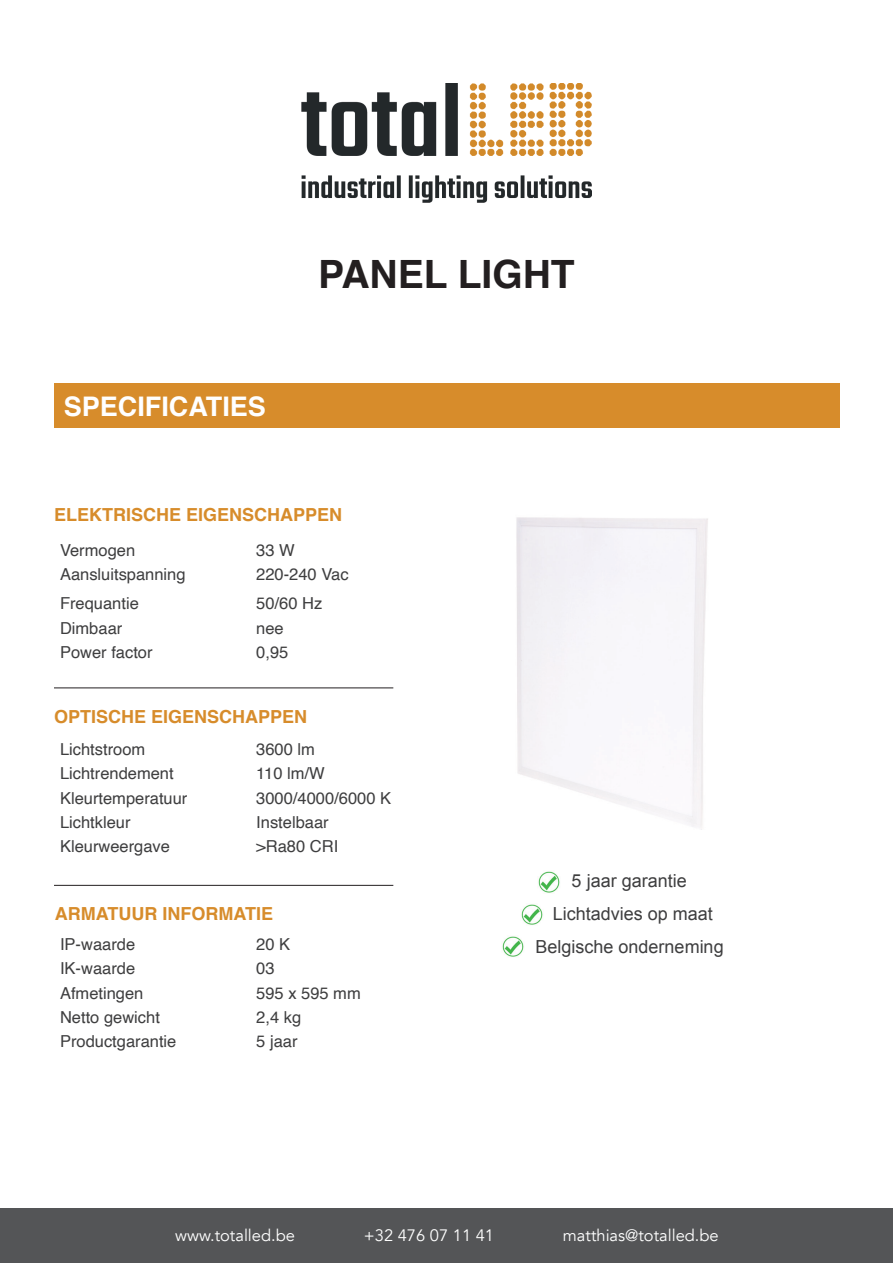
<style>
.page{position:relative;width:893px;height:1263px;background:#fff}
.page>*{position:absolute;margin:0;border:0;box-sizing:border-box;transform-origin:0 0}
.t1{font:700 39px "Helvetica";color:#231f20}
.t2{font:700 27px "Helvetica";color:#fff}
.t3{font:700 18px "Helvetica";color:#d78c2b}
.t4{font:18px "Arial";color:#3e3e3f}
.t5{font:16.5px "Helvetica";color:#3e3e3f}
.t6{font:16.5px "Avenir";color:#fff}
</style>
<div class="page">
<div style="left:0;top:1208px;width:893px;height:55px;background:#545557"></div>
<img style="left:302px;top:83px;width:289px;height:119px">
<div style="left:54px;top:383px;width:785px;height:44px;background:#d78c2b"></div>
<img style="left:538px;top:871px;width:22px;height:22px">
<img style="left:502px;top:936px;width:22px;height:21px">
<hr style="left:54px;top:688px;width:339px;height:1px;background:#231f20">
<hr style="left:54px;top:885px;width:339px;height:1px;background:#231f20">
<img style="left:521px;top:904px;width:22px;height:21px">
<img style="left:516px;top:517px;width:192px;height:313px">
<h2 class="t2" style="left:64px;top:384px;width:204px">SPECIFICATIES</h2>
<h1 class="t1" style="left:318px;top:243px;width:258px">PANEL LIGHT</h1>
<p class="t3" style="left:54px;top:500px;width:290px">ELEKTRISCHE EIGENSCHAPPEN</p>
<p class="t5" style="left:60px;top:537px;width:77px">Vermogen</p>
<p class="t5" style="left:256px;top:537px;width:40px">33 W</p>
<p class="t5" style="left:60px;top:561px;width:127px">Aansluitspanning</p>
<p class="t5" style="left:256px;top:561px;width:94px">220-240 Vac</p>
<p class="t5" style="left:60px;top:591px;width:80px">Frequantie</p>
<p class="t5" style="left:256px;top:591px;width:68px">50/60 Hz</p>
<p class="t5" style="left:60px;top:615px;width:64px">Dimbaar</p>
<p class="t5" style="left:256px;top:615px;width:29px">nee</p>
<p class="t5" style="left:60px;top:639px;width:94px">Power factor</p>
<p class="t5" style="left:256px;top:639px;width:34px">0,95</p>
<p class="t3" style="left:54px;top:702px;width:255px">OPTISCHE EIGENSCHAPPEN</p>
<p class="t5" style="left:60px;top:736px;width:87px">Lichtstroom</p>
<p class="t5" style="left:256px;top:736px;width:60px">3600 lm</p>
<p class="t5" style="left:60px;top:761px;width:115px">Lichtrendement</p>
<p class="t5" style="left:256px;top:761px;width:70px">110 lm/W</p>
<p class="t5" style="left:60px;top:785px;width:129px">Kleurtemperatuur</p>
<p class="t5" style="left:256px;top:785px;width:136px">3000/4000/6000 K</p>
<p class="t5" style="left:60px;top:809px;width:72px">Lichtkleur</p>
<p class="t5" style="left:256px;top:809px;width:74px">Instelbaar</p>
<p class="t5" style="left:60px;top:834px;width:112px">Kleurweergave</p>
<p class="t5" style="left:256px;top:834px;width:84px">&gt;Ra80 CRI</p>
<p class="t3" style="left:55px;top:899px;width:220px">ARMATUUR INFORMATIE</p>
<p class="t5" style="left:60px;top:931px;width:77px">IP-waarde</p>
<p class="t5" style="left:256px;top:931px;width:35px">20 K</p>
<p class="t5" style="left:60px;top:956px;width:77px">IK-waarde</p>
<p class="t5" style="left:256px;top:956px;width:20px">03</p>
<p class="t5" style="left:60px;top:980px;width:85px">Afmetingen</p>
<p class="t5" style="left:256px;top:980px;width:106px">595 x 595 mm</p>
<p class="t5" style="left:60px;top:1004px;width:101px">Netto gewicht</p>
<p class="t5" style="left:256px;top:1004px;width:46px">2,4 kg</p>
<p class="t5" style="left:60px;top:1029px;width:118px">Productgarantie</p>
<p class="t5" style="left:256px;top:1029px;width:43px">5 jaar</p>
<p class="t4" style="left:572px;top:869px;width:117px">5 jaar garantie</p>
<p class="t4" style="left:553px;top:901px;width:162px">Lichtadvies op maat</p>
<p class="t4" style="left:536px;top:935px;width:190px">Belgische onderneming</p>
<p class="t6" style="left:175px;top:1226px;width:121px">www.totalled.be</p>
<p class="t6" style="left:364px;top:1226px;width:132px">+32 476 07 11 41</p>
<p class="t6" style="left:563px;top:1226px;width:157px">matthias@totalled.be</p>
</div>
